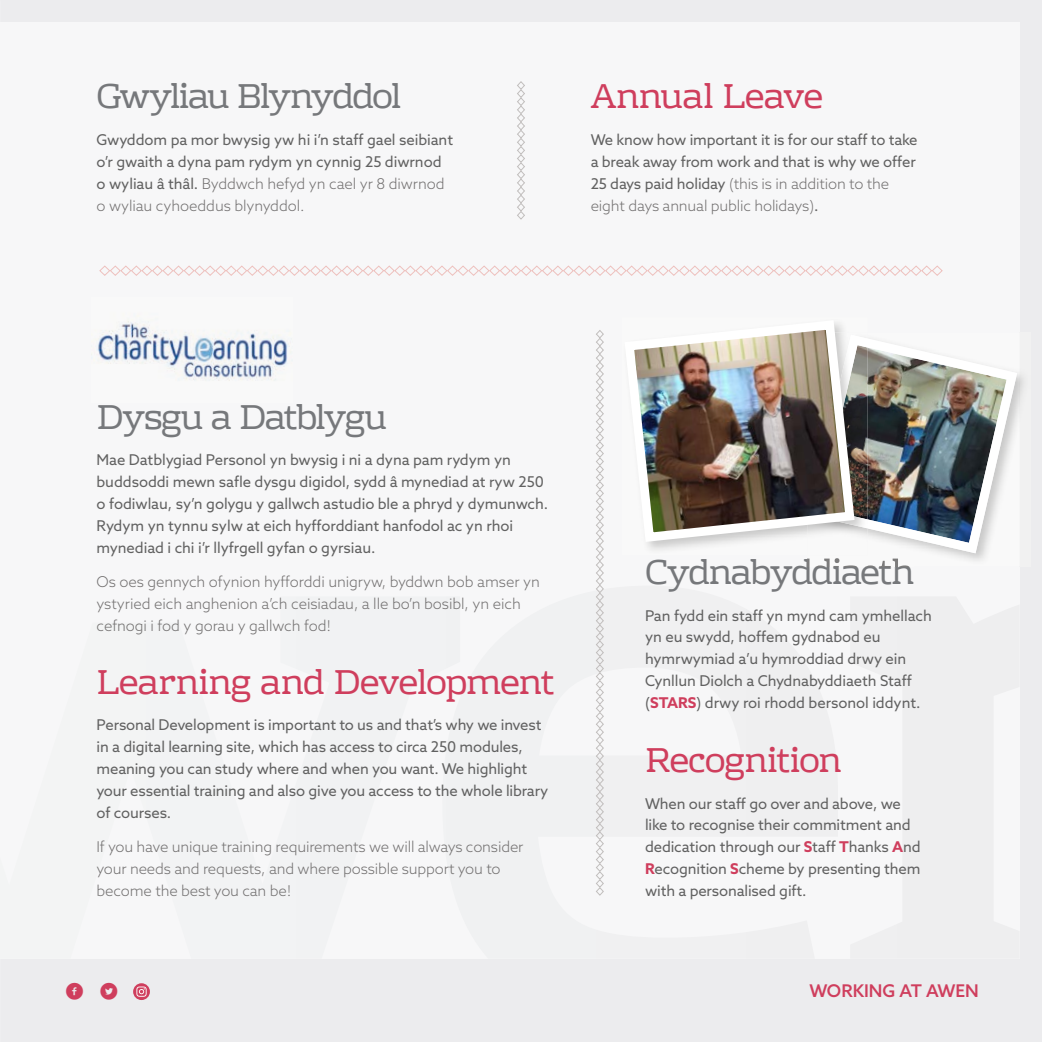
<style>
.page{position:relative;width:1042px;height:1042px;background:#ececee}
.page>*{position:absolute;margin:0;border:0;box-sizing:border-box;transform-origin:0 0}
.t1{font:35.52px "Rhodium Libre";letter-spacing:-.05em;color:#76787b}
.t2{font:35.52px "Rhodium Libre";letter-spacing:-.025em;color:#cf3e5d}
.t3{font:500 17.5px "Azo Sans";color:#cf3e5d}
.t4{font:14.88px/21.9px "Azo Sans";letter-spacing:-.01em;color:#616161}
.t5{font:300 14.88px/21.9px "Azo Sans";letter-spacing:-.01em;color:#737171}
.s1{font-weight:300;color:#737171}
.s2{font-weight:700;color:#cf3e5d}
</style>
<div class="page">
<div style="left:0;top:22px;width:1019px;height:936px;background:#f7f7f8"></div>
<img style="left:97px;top:321px;width:191px;height:60px">
<img style="left:945px;top:374px;width:78px;height:186px">
<img style="left:807px;top:558px;width:101px;height:8px">
<img style="left:867px;top:347px;width:150px;height:206px">
<img style="left:859px;top:345px;width:8px;height:183px">
<img style="left:634px;top:323px;width:225px;height:224px">
<svg style="left:517px;top:81px;width:8px;height:139px"></svg>
<svg style="left:595px;top:330px;width:9px;height:566px"></svg>
<div style="left:133px;top:983px;width:17px;height:17px;background:#cf3e5d;border-radius:50%"></div>
<svg style="left:136px;top:986px;width:11px;height:11px"></svg>
<svg style="left:99px;top:265px;width:844px;height:11px"></svg>
<h1 class="t1" style="left:97px;top:75px;width:306px">Gwyliau Blynyddol</h1>
<p class="t4" style="left:97px;top:129px;width:358px">Gwyddom pa mor bwysig yw hi i’n staff gael seibiant o’r gwaith a dyna pam rydym yn cynnig 25 diwrnod o wyliau â thâl. <span class="s1">Byddwch hefyd yn cael yr 8 diwrnod o wyliau cyhoeddus blynyddol.</span></p>
<h1 class="t2" style="left:591px;top:75px;width:234px">Annual Leave</h1>
<p class="t4" style="left:591px;top:129px;width:328px">We know how important it is for our staff to take a break away from work and that is why we offer 25 days paid holiday <span class="s1">(this is in addition to the eight days annual public holidays)</span>.</p>
<h1 class="t1" style="left:97px;top:396px;width:292px">Dysgu a Datblygu</h1>
<p class="t4" style="left:97px;top:449px;width:453px">Mae Datblygiad Personol yn bwysig i ni a dyna pam rydym yn buddsoddi mewn safle dysgu digidol, sydd â mynediad at ryw 250 o fodiwlau, sy’n golygu y gallwch astudio ble a phryd y dymunwch.<br>Rydym yn tynnu sylw at eich hyfforddiant hanfodol ac yn rhoi mynediad i chi i’r llyfrgell gyfan o gyrsiau.</p>
<p class="t5" style="left:97px;top:571px;width:445px">Os oes gennych ofynion hyfforddi unigryw, byddwn bob amser yn ystyried eich anghenion a’ch ceisiadau, a lle bo’n bosibl, yn eich cefnogi i fod y gorau y gallwch fod!</p>
<h1 class="t2" style="left:97px;top:660px;width:460px">Learning and Development</h1>
<p class="t4" style="left:97px;top:714px;width:453px">Personal Development is important to us and that’s why we invest in a digital learning site, which has access to circa 250 modules, meaning you can study where and when you want. We highlight your essential training and also give you access to the whole library of courses.</p>
<p class="t5" style="left:97px;top:836px;width:428px">If you have unique training requirements we will always consider your needs and requests, and where possible support you to become the best you can be!</p>
<h1 class="t1" style="left:645px;top:551px;width:271px">Cydnabyddiaeth</h1>
<p class="t4" style="left:645px;top:604px;width:288px">Pan fydd ein staff yn mynd cam ymhellach yn eu swydd, hoffem gydnabod eu hymrwymiad a’u hymroddiad drwy ein Cynllun Diolch a Chydnabyddiaeth Staff (<span class="s2">STARS</span>) drwy roi rhodd bersonol iddynt.</p>
<h1 class="t2" style="left:645px;top:739px;width:199px">Recognition</h1>
<p class="t4" style="left:645px;top:792px;width:277px">When our staff go over and above, we like to recognise their commitment and dedication through our <span class="s2">S</span>taff <span class="s2">T</span>hanks <span class="s2">A</span>nd <span class="s2">R</span>ecognition <span class="s2">S</span>cheme by presenting them with a personalised gift.</p>
<p class="t3" style="left:809px;top:979px;width:171px">WORKING AT AWEN</p>
</div>
